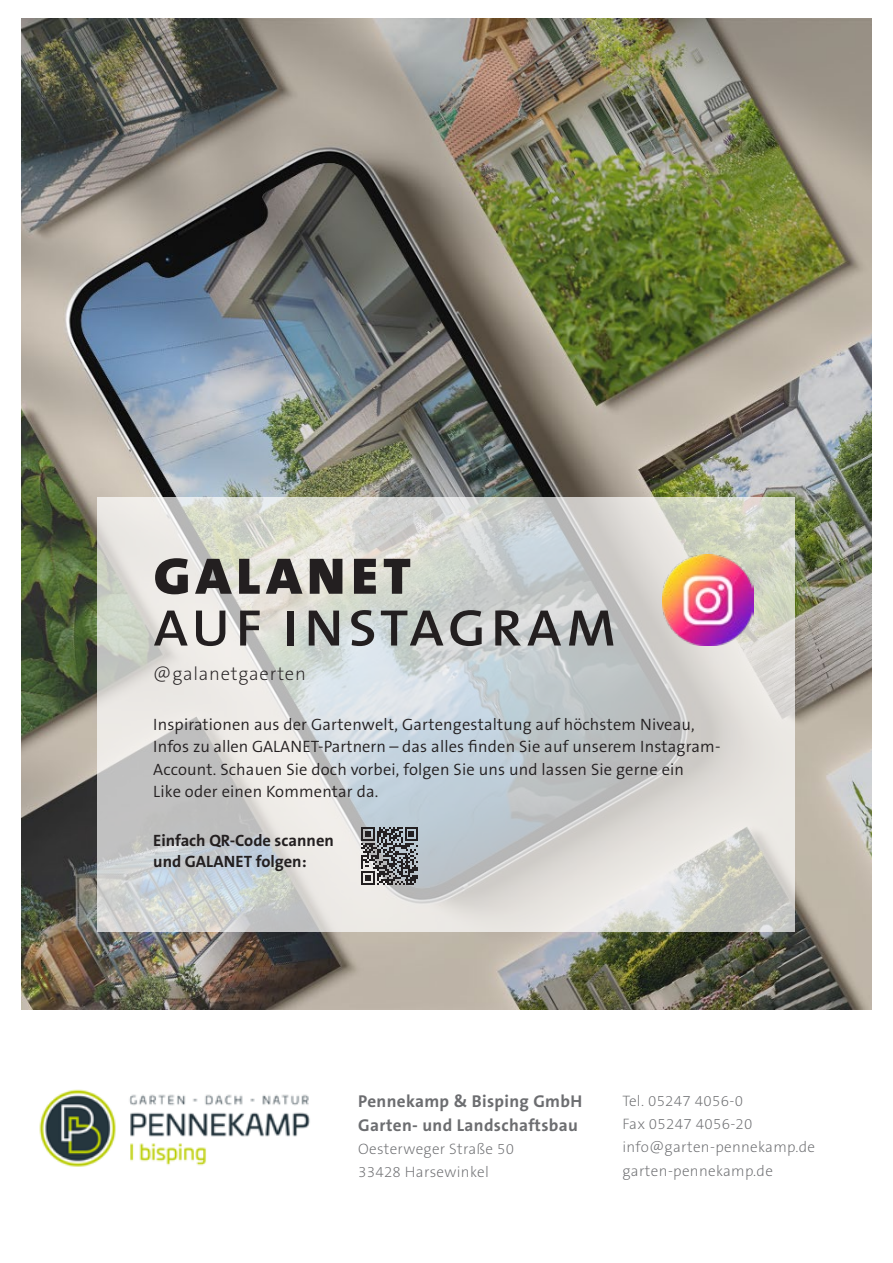
<style>
.page{position:relative;width:893px;height:1263px;background:#fff}
.page>*{position:absolute;margin:0;border:0;box-sizing:border-box;transform-origin:0 0}
._04a_Zwischenheadline_TheSans_Versal{font:600 51.75px "The Sans B W6";letter-spacing:.095em;color:#231f20;scale:1.07 1}
._04a_Zwischenheadline_TheSans_Versal-2{font:900 51.75px "The Sans B W9";letter-spacing:.095em;color:#231f20;scale:1.07 1}
._01_Headline{font:200 18.6px "The Sans B W2";letter-spacing:.04em;color:#231f20}
.t1{font:700 17.25px "The Sans B W7";letter-spacing:.02em;color:#6c6d70}
.TheSans_Light_9pt{font:300 16.5px/22.5px "The Sans B W4";letter-spacing:.01em;color:#231f20}
.TheSans_Light_9pt-2{font:700 16.5px/21px "The Sans B W7";color:#231f20}
.t2{font:200 15.15px "The Sans B W2";letter-spacing:.02em;color:#6c6d70}
</style>
<div class="page">
<img style="left:21px;top:19px;width:851px;height:990px">
<svg style="left:98px;top:497px;width:697px;height:435px;background:#d3d5d3"></svg>
<svg style="left:361px;top:827px;width:57px;height:58px;background:#6c6d70"></svg>
<img style="left:662px;top:554px;width:92px;height:92px">
<img style="left:39px;top:1089px;width:271px;height:78px">
<p class="_04a_Zwischenheadline_TheSans_Versal-2" style="left:154px;top:543px;width:242px">GALANET</p>
<p class="_04a_Zwischenheadline_TheSans_Versal" style="left:154px;top:595px;width:433px">AUF INSTAGRAM</p>
<p class="_01_Headline" style="left:153px;top:662px;width:154px">@galanetgaerten</p>
<p class="TheSans_Light_9pt" style="left:153px;top:713px;width:569px">Inspirationen aus der Gartenwelt, Gartengestaltung auf höchstem Niveau, Infos zu allen GALANET-Partnern – das alles finden Sie auf unserem Instagram-Account. Schauen Sie doch vorbei, folgen Sie uns und lassen Sie gerne ein<br>Like oder einen Kommentar da.</p>
<p class="TheSans_Light_9pt-2" style="left:153px;top:830px;width:182px">Einfach QR-Code scannen und GALANET folgen:</p>
<p class="t1" style="left:358px;top:1090px;width:226px">Pennekamp &amp; Bisping GmbH</p>
<p class="t1" style="left:358px;top:1114px;width:221px">Garten- und Landschaftsbau</p>
<p class="t2" style="left:358px;top:1139px;width:158px">Oesterweger Straße 50</p>
<p class="t2" style="left:358px;top:1162px;width:132px">33428 Harsewinkel</p>
<p class="t2" style="left:622px;top:1091px;width:122px">Tel. 05247 4056-0</p>
<p class="t2" style="left:622px;top:1114px;width:132px">Fax 05247 4056-20</p>
<p class="t2" style="left:622px;top:1137px;width:194px">info@garten-pennekamp.de</p>
<p class="t2" style="left:622px;top:1161px;width:152px">garten-pennekamp.de</p>
</div>
